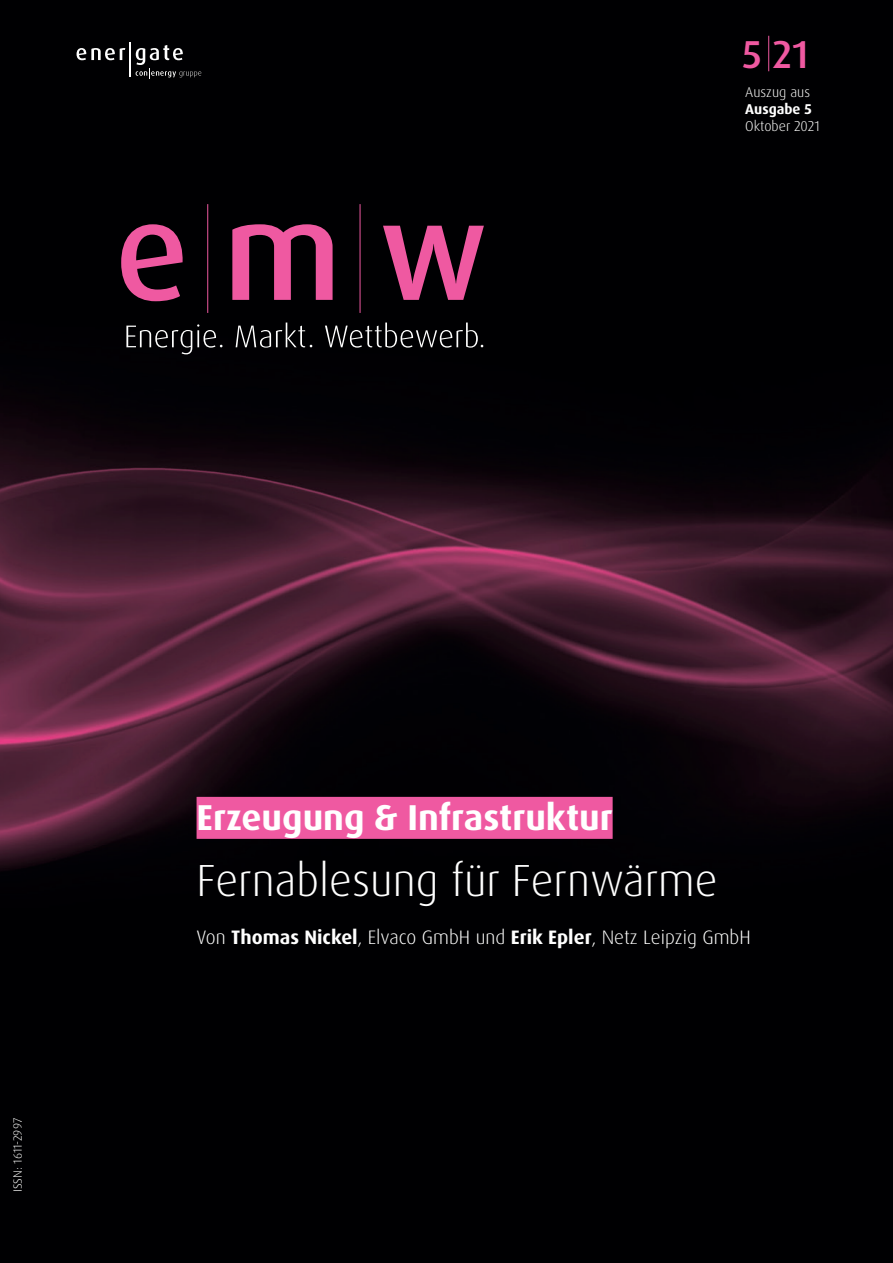
<style>
.page{position:relative;width:893px;height:1263px;background:#fff}
.page>*{position:absolute;margin:0;border:0;box-sizing:border-box;transform-origin:0 0}
._03_Titel_Sonderdruc{font:300 45px "Dax Pro";color:#fff}
._1_Zahl_-_HEFTFARBE{font:500 39px "Dax Pro";color:#ef59a1}
._03_Rubrik_Sonderdru{font:700 36px "Dax Pro";color:#fff}
._03_titel_klein{font:300 19.5px "Dax Pro";color:#fff}
._1_Monat{font:300 14.25px "Dax Pro";color:#fff}
._1_Ausgabe{font:300 14.25px "Dax Pro";color:#fff}
._1_Ausgabe-2{font:700 14.25px "Dax Pro";color:#fff}
.t1{font:300 12px "Dax Pro";color:#fff}
.s1{font-weight:700}
</style>
<div class="page">
<img style="left:0;top:0;width:893px;height:1263px">
<hr style="left:768px;top:36px;width:1px;height:35px;background:#ef59a1">
<svg style="left:77px;top:48px;width:48px;height:12px"></svg>
<hr style="left:130px;top:43px;width:1px;height:34px;background:#fff">
<svg style="left:136px;top:45px;width:65px;height:34px"></svg>
<svg style="left:121px;top:224px;width:62px;height:77px"></svg>
<svg style="left:232px;top:224px;width:101px;height:76px"></svg>
<svg style="left:383px;top:226px;width:101px;height:74px"></svg>
<hr style="left:360px;top:204px;width:1px;height:109px;background:#ef59a1">
<hr style="left:207px;top:204px;width:1px;height:109px;background:#ef59a1">
<svg style="left:126px;top:324px;width:96px;height:30px"></svg>
<svg style="left:236px;top:323px;width:76px;height:25px"></svg>
<svg style="left:325px;top:323px;width:158px;height:25px"></svg>
<div style="left:197px;top:797px;width:416px;height:42px;background:#ef59a1"></div>
<p class="_1_Zahl_-_HEFTFARBE" style="left:742px;top:30px;width:68px">5 21</p>
<p class="_1_Ausgabe" style="left:745px;top:83px;width:66px">Auszug aus</p>
<p class="_1_Ausgabe-2" style="left:745px;top:100px;width:68px">Ausgabe 5</p>
<p class="_1_Monat" style="left:745px;top:117px;width:76px">Oktober 2021</p>
<p class="t1" style="left:10px;top:1192px;width:75px;rotate:-90deg">ISSN: 1611-2997</p>
<p class="_03_Rubrik_Sonderdru" style="left:197px;top:794px;width:418px">Erzeugung &amp; Infrastruktur</p>
<p class="_03_Titel_Sonderdruc" style="left:197px;top:852px;width:523px">Fernablesung für Fernwärme</p>
<p class="_03_titel_klein" style="left:197px;top:925px;width:556px">Von <span class="s1">Thomas Nickel</span>, Elvaco GmbH und <span class="s1">Erik Epler</span>, Netz Leipzig GmbH</p>
</div>
